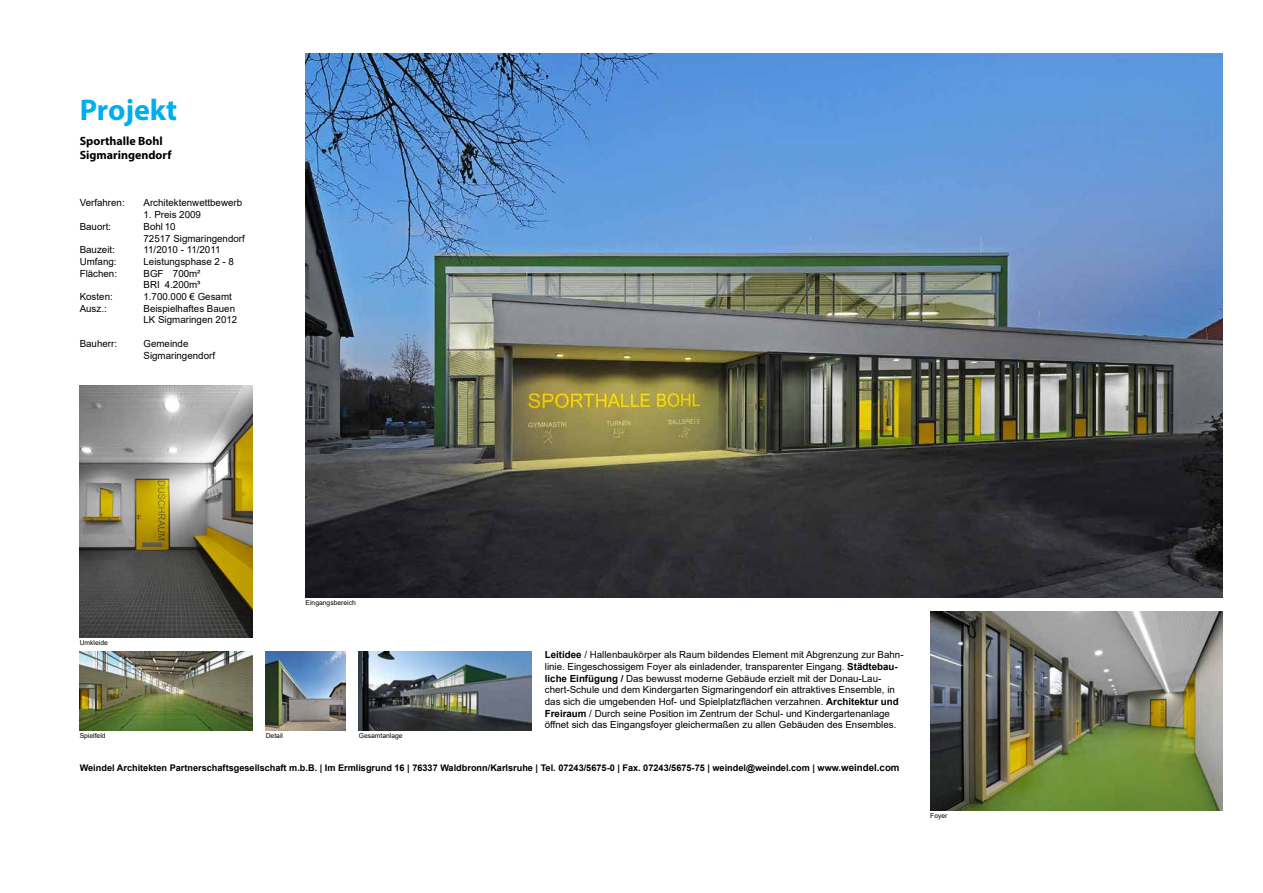
<style>
.page{position:relative;width:1263px;height:893px;background:#fff}
.page>*{position:absolute;margin:0;border:0;box-sizing:border-box;transform-origin:0 0}
.t1{font:700 30px "Myriad Pro";color:#00aeef}
.t2{font:700 12px/14.4px "Myriad Pro";color:#000}
.t3{font:9.75px/11.7px "Arial";color:#000}
.t4{font:700 9.15px "Arial";color:#000}
.t5{font:6.75px "Arial";color:#000}
.s1{font-weight:700}
.s2{font-size:9.75px}
</style>
<div class="page">
<img style="left:306px;top:53px;width:916px;height:545px">
<img style="left:80px;top:385px;width:172px;height:253px">
<img style="left:80px;top:651px;width:172px;height:80px">
<img style="left:930px;top:611px;width:292px;height:200px">
<img style="left:266px;top:651px;width:79px;height:80px">
<img style="left:359px;top:651px;width:172px;height:80px">
<h1 class="t1" style="left:80px;top:90px;width:99px">Projekt</h1>
<p class="t2" style="left:80px;top:133px;width:93px">Sporthalle Bohl<br>Sigmaringendorf</p>
<p class="t3" style="left:80px;top:197px;width:46px">Verfahren:</p>
<p class="t3" style="left:143px;top:197px;width:100px">Architektenwettbewerb</p>
<p class="t3" style="left:143px;top:209px;width:59px">1. Preis 2009</p>
<p class="t3" style="left:80px;top:220px;width:33px">Bauort:</p>
<p class="t3" style="left:143px;top:220px;width:103px">Bohl 10<br>72517 Sigmaringendorf</p>
<p class="t3" style="left:80px;top:244px;width:37px">Bauzeit:</p>
<p class="t3" style="left:143px;top:244px;width:78px">11/2010 - 11/2011</p>
<p class="t3" style="left:80px;top:256px;width:38px">Umfang:</p>
<p class="t3" style="left:143px;top:256px;width:92px">Leistungsphase 2 - 8</p>
<p class="t3" style="left:80px;top:267px;width:39px">Flächen:</p>
<p class="t3" style="left:143px;top:267px;width:59px">BGF 700m²<br>BRI 4.200m³</p>
<p class="t3" style="left:80px;top:291px;width:35px">Kosten:</p>
<p class="t3" style="left:143px;top:291px;width:90px">1.700.000 € Gesamt</p>
<p class="t3" style="left:80px;top:302px;width:29px">Ausz.:</p>
<p class="t3" style="left:143px;top:302px;width:95px">Beispielhaftes Bauen<br>LK Sigmaringen 2012</p>
<p class="t3" style="left:80px;top:337px;width:39px">Bauherr:</p>
<p class="t3" style="left:143px;top:337px;width:73px">Gemeinde<br>Sigmaringendorf</p>
<p class="t5" style="left:80px;top:638px;width:30px">Umkleide</p>
<p class="t5" style="left:306px;top:598px;width:52px">Eingangsbereich</p>
<p class="t3" style="left:545px;top:649px;width:360px"><span class="s1">Leitidee</span> / Hallenbaukörper als Raum bildendes Element mit Abgrenzung zur Bahn&shy;linie. Eingeschossigem Foyer als einladender, transparenter Eingang. <span class="s1">Städtebau&shy;liche Einfügung /</span> Das bewusst moderne Gebäude erzielt mit der Donau-Lau&shy;chert-Schule und dem Kindergarten Sigmaringendorf ein attraktives Ensemble, in das sich die umgebenden Hof- und Spielplatzflächen verzahnen. <span class="s1">Architektur und Freiraum</span> / Durch seine Position im Zentrum der Schul- und Kindergartenanlage öffnet sich das Eingangsfoyer gleichermaßen zu allen Gebäuden des Ensembles.</p>
<p class="t5" style="left:80px;top:731px;width:27px">Spielfeld</p>
<p class="t5" style="left:266px;top:731px;width:19px">Detail</p>
<p class="t5" style="left:359px;top:731px;width:45px">Gesamtanlage</p>
<p class="t4" style="left:80px;top:761px;width:821px">Weindel Architekten Partnerschaftsgesellschaft m.b.B. | Im Ermlisgrund 16 | 76337 Waldbronn/Karlsruhe | Tel. 07243/5675-0 | Fax. 07243/5675-75 | weindel@weindel.com | www.<span class="s2">weindel.com</span></p>
<p class="t5" style="left:930px;top:811px;width:19px">Foyer</p>
</div>
